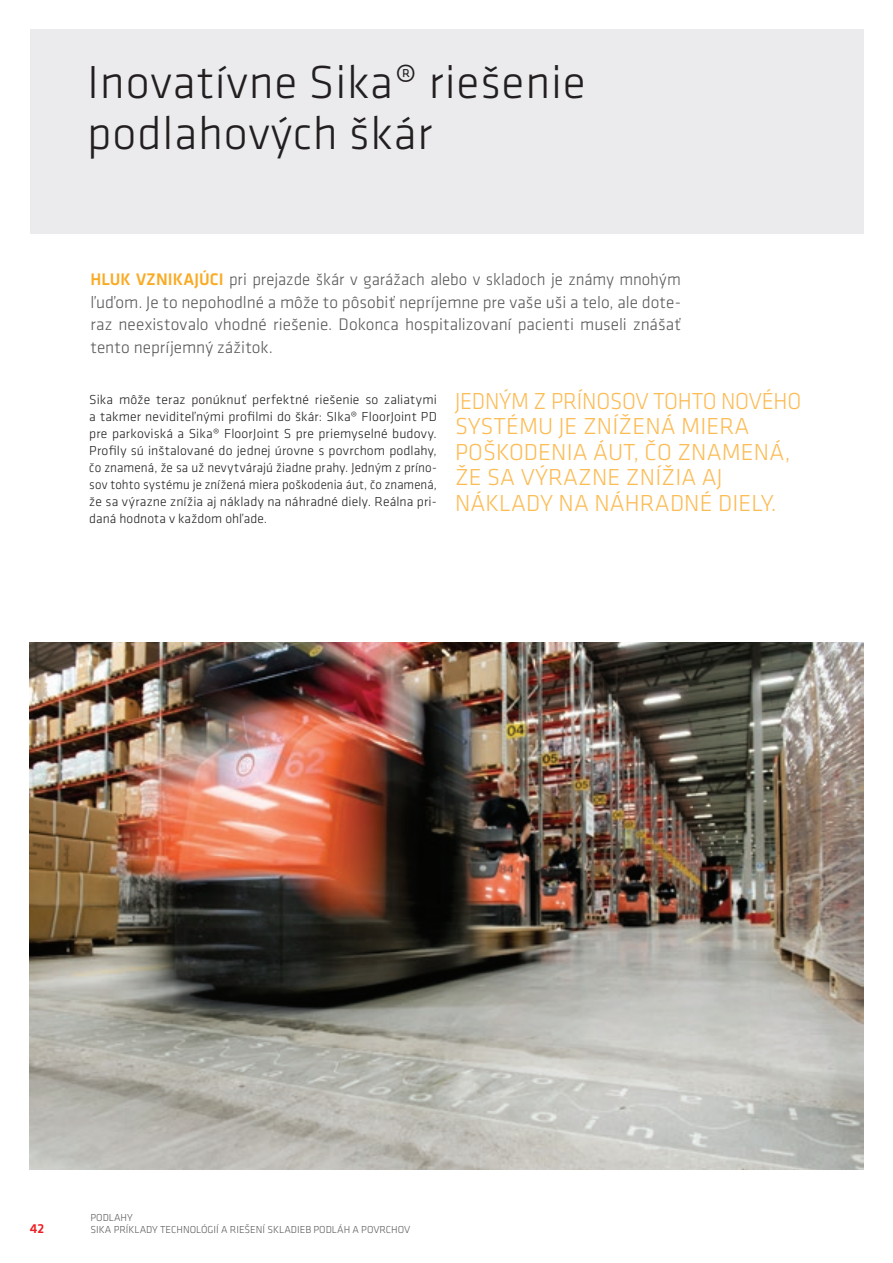
<style>
.page{position:relative;width:893px;height:1263px;background:#fff}
.page>*{position:absolute;margin:0;border:0;box-sizing:border-box;transform-origin:0 0}
.t1{font:300 48px/51px "Klavika";letter-spacing:.015em;color:#231f20}
.t2{font:300 24px/25.5px "Klavika";letter-spacing:.005em;color:#fcbb53;scale:.94 1}
.t3{font:300 17.4px/22.6px "Klavika";color:#57585a;text-align:justify}
.t4{font:300 13.5px/17px "Klavika";letter-spacing:.005em;color:#231f20;text-align:justify}
.t5{font:500 13.5px "Klavika";color:#ee1d23}
.t6{font:300 10.5px/12.6px "Klavika";color:#57585a}
.s1{font-weight:500;color:#faab24}
</style>
<div class="page">
<img style="left:30px;top:642px;width:833px;height:527px">
<div style="left:30px;top:30px;width:833px;height:204px;background:#ebebed"></div>
<h1 class="t1" style="left:87px;top:56px;width:500px">Inovatívne Sika® riešenie podlahových škár</h1>
<p class="t3" style="left:91px;top:268px;width:592px"><span class="s1">HLUK VZNIKAJÚCI</span> pri prejazde škár v garážach alebo v skladoch je známy mnohým ľuďom. Je to nepohodlné a môže to pôsobiť nepríjemne pre vaše uši a telo, ale dote&shy;raz neexistovalo vhodné riešenie. Dokonca hospitalizovaní pacienti museli znášať tento nepríjemný zážitok.</p>
<h2 class="t2" style="left:455px;top:388px;width:370px">JEDNÝM Z PRÍNOSOV TOHTO NOVÉHO<br>SYSTÉMU JE ZNÍŽENÁ MIERA<br>POŠKODENIA ÁUT, ČO ZNAMENÁ,<br>ŽE SA VÝRAZNE ZNÍŽIA AJ<br>NÁKLADY NA NÁHRADNÉ DIELY.</h2>
<p class="t4" style="left:89px;top:391px;width:349px">Sika môže teraz ponúknuť perfektné riešenie so zaliatymi a takmer neviditeľnými profilmi do škár: SIka® floorJoint PD pre parkoviská a Sika® floorJoint S pre priemyselné budovy.<br>Profily sú inštalované do jednej úrovne s povrchom podlahy, čo znamená, že sa už nevytvárajú žiadne prahy. Jedným z príno&shy;sov tohto systému je znížená miera poškodenia áut, čo znamená, že sa výrazne znížia aj náklady na náhradné diely. Reálna pri&shy;daná hodnota v každom ohľade.</p>
<p class="t5" style="left:30px;top:1219px;width:16px">42</p>
<p class="t6" style="left:91px;top:1211px;width:321px">PODLAHY<br>SIKA PRÍKLADY TECHNOLÓGIÍ A RIEŠENÍ SKLADIEB PODLÁH A POVRCHOV</p>
</div>
